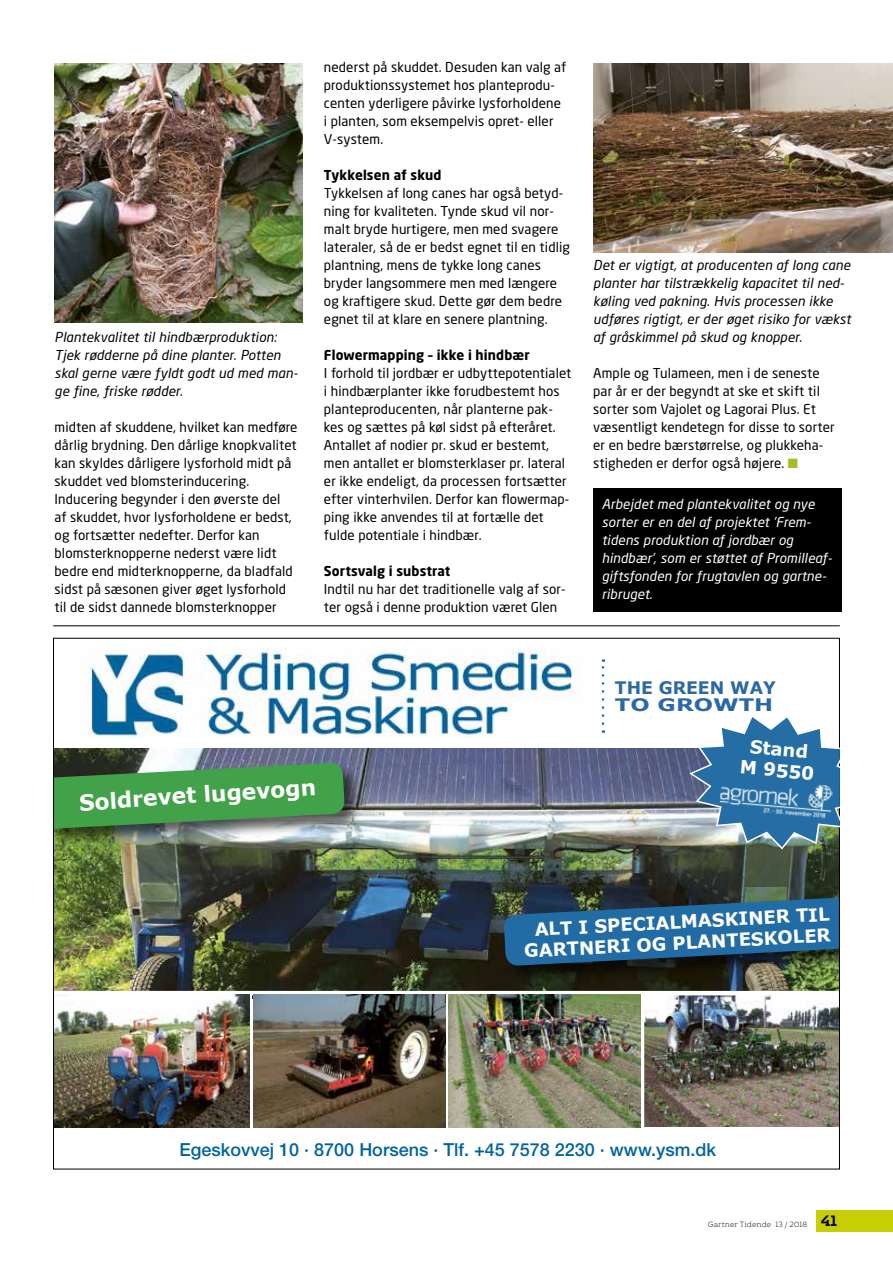
<style>
.page{position:relative;width:893px;height:1263px;background:#fff}
.page>*{position:absolute;margin:0;border:0;box-sizing:border-box;transform-origin:0 0}
.t1{font:700 22.05px "Verdana";color:#fff}
.t2{font:700 18px/21px "Verdana";color:#fff;text-align:right}
.t3{font:500 18px "Helvetica Neue";color:#00649f}
.t4{font:700 17.25px/17.2px "Verdana";color:#2c68a4}
.t5{font:700 17.25px "Verdana";color:#2c68a4;scale:1.32 1}
.t6{font:13.5px/18px "Neo Sans Std";letter-spacing:.01em;color:#000}
.t7{font:italic 13.5px/18px "Neo Sans";letter-spacing:.01em;color:#000}
.t8{font:italic 13.5px/18px "Neo Sans";letter-spacing:.01em;color:#fff}
.t9{font:700 13.5px "Neo Sans";letter-spacing:.01em;color:#000}
.t10{font:300 7.5px "Kontrapunkt Bob";color:#000}
.s1{color:#a1c024}
.s2{font-weight:700;font-size:15px}
</style>
<div class="page">
<div style="left:816px;top:1210px;width:77px;height:21px;background:#c7ce05"></div>
<div style="left:593px;top:488px;width:248px;height:124px;background:#000"></div>
<img style="left:55px;top:63px;width:248px;height:259px">
<img style="left:593px;top:63px;width:300px;height:189px">
<img style="left:55px;top:748px;width:783px;height:251px">
<svg style="left:602px;top:659px;width:2px;height:65px"></svg>
<img style="left:644px;top:995px;width:194px;height:131px">
<hr style="left:53px;top:991px;width:787px;height:4px;background:#fff">
<svg style="left:248px;top:994px;width:4px;height:133px"></svg>
<svg style="left:444px;top:994px;width:5px;height:133px"></svg>
<svg style="left:640px;top:994px;width:4px;height:133px"></svg>
<div style="left:504px;top:897px;width:336px;height:86px;background:#000;opacity:.6"></div>
<svg style="left:503px;top:897px;width:335px;height:69px;background:#245c84"></svg>
<div style="left:53px;top:763px;width:309px;height:84px;background:#000;opacity:.6"></div>
<svg style="left:55px;top:762px;width:290px;height:67px;background:#4c9553"></svg>
<img style="left:55px;top:995px;width:194px;height:132px">
<img style="left:253px;top:995px;width:192px;height:132px">
<img style="left:449px;top:995px;width:191px;height:133px">
<img style="left:79px;top:648px;width:501px;height:90px">
<img style="left:688px;top:714px;width:152px;height:137px">
<img style="left:719px;top:776px;width:114px;height:44px">
<hr style="left:53px;top:625px;width:787px;height:1px;background:#000">
<p class="t7" style="left:55px;top:328px;width:244px">Plantekvalitet til hindbærproduktion:<br>Tjek rødderne på dine planter. Potten skal gerne være fyldt godt ud med man&shy;ge fine, friske rødder.</p>
<p class="t6" style="left:55px;top:418px;width:244px">midten af skuddene, hvilket kan medføre dårlig brydning. Den dårlige knopkvalitet kan skyldes dårligere lysforhold midt på skuddet ved blomsterinducering.<br>Inducering begynder i den øverste del<br>af skuddet, hvor lysforholdene er bedst, og fortsætter nedefter. Derfor kan blomsterknopperne nederst være lidt bedre end midterknopperne, da bladfald sidst på sæsonen giver øget lysforhold til de sidst dannede blomsterknopper</p>
<p class="t6" style="left:324px;top:58px;width:244px">nederst på skuddet. Desuden kan valg af produktionssystemet hos planteprodu&shy;centen yderligere påvirke lysforholdene i planten, som eksempelvis opret- eller V-system.</p>
<p class="t9" style="left:324px;top:166px;width:119px">Tykkelsen af skud</p>
<p class="t6" style="left:324px;top:184px;width:248px">Tykkelsen af long canes har også betyd&shy;ning for kvaliteten. Tynde skud vil nor&shy;malt bryde hurtigere, men med svagere lateraler, så de er bedst egnet til en tidlig plantning, mens de tykke long canes bryder langsommere men med længere og kraftigere skud. Dette gør dem bedre egnet til at klare en senere plantning.</p>
<p class="t9" style="left:324px;top:346px;width:207px">Flowermapping – ikke i hindbær</p>
<p class="t6" style="left:324px;top:364px;width:249px">I forhold til jordbær er udbyttepotentialet i hindbærplanter ikke forudbestemt hos planteproducenten, når planterne pak&shy;kes og sættes på køl sidst på efteråret.<br>Antallet af nodier pr. skud er bestemt, men antallet er blomsterklaser pr. lateral er ikke endeligt, da processen fortsætter efter vinterhvilen. Derfor kan flowermap&shy;ping ikke anvendes til at fortælle det fulde potentiale i hindbær.</p>
<p class="t9" style="left:324px;top:562px;width:128px">Sortsvalg i substrat</p>
<p class="t6" style="left:324px;top:580px;width:243px">Indtil nu har det traditionelle valg af sor&shy;ter også i denne produktion været Glen</p>
<p class="t7" style="left:593px;top:256px;width:259px">Det er vigtigt, at producenten af long cane planter har tilstrækkelig kapacitet til ned&shy;køling ved pakning. Hvis processen ikke udføres rigtigt, er der øget risiko for vækst af gråskimmel på skud og knopper.</p>
<p class="t6" style="left:593px;top:364px;width:243px">Ample og Tulameen, men i de seneste par år er der begyndt at ske et skift til sorter som Vajolet og Lagorai Plus. Et væsentligt kendetegn for disse to sorter er en bedre bærstørrelse, og plukkeha&shy;stigheden er derfor også højere. <span class="s1">■</span></p>
<p class="t8" style="left:602px;top:495px;width:232px">Arbejdet med plantekvalitet og nye sorter er en del af projektet ’Frem&shy;tidens produktion af jordbær og hindbær’, som er støttet af Promilleaf&shy;giftsfonden for frugtavlen og gartne&shy;ribruget.</p>
<h1 class="t1" style="left:78px;top:788px;width:239px;rotate:-4deg">Soldrevet lugevogn</h1>
<h2 class="t2" style="left:72px;top:788px;width:192px;rotate:-3deg">Jordbearbejdning i</h2>
<p class="t5" style="left:623px;top:670px;width:121px">TO GROWTH</p>
<p class="t4" style="left:615px;top:679px;width:162px">THE GREEN WAY<br>TO GROWTH</p>
<p class="t5" style="left:623px;top:679px;width:121px">TO GROWTH</p>
<p class="t4" style="left:615px;top:688px;width:162px">THE GREEN WAY<br>TO GROWTH</p>
<h2 class="t2" style="left:743px;top:736px;width:76px;text-align:center;rotate:5deg">Stand<br>M 9550</h2>
<h2 class="t2" style="left:523px;top:919px;width:308px;rotate:-3deg">ALT I SPECIALMASKINER TIL<br>GARTNERI OG PLANTESKOLER</h2>
<h2 class="t2" style="left:523px;top:928px;width:308px;rotate:-3deg">ALT I SPECIALMASKINER TIL<br>GARTNERI OG PLANTESKOLER</h2>
<h2 class="t3" style="left:179px;top:1139px;width:538px">Egeskovvej 10 · 8700 Horsens · Tlf. +45 7578 2230 · www.ysm.dk</h2>
<p class="t10" style="left:708px;top:1220px;width:131px">Gartner Tidende 13 / 2018 <span class="s2">41</span></p>
</div>
